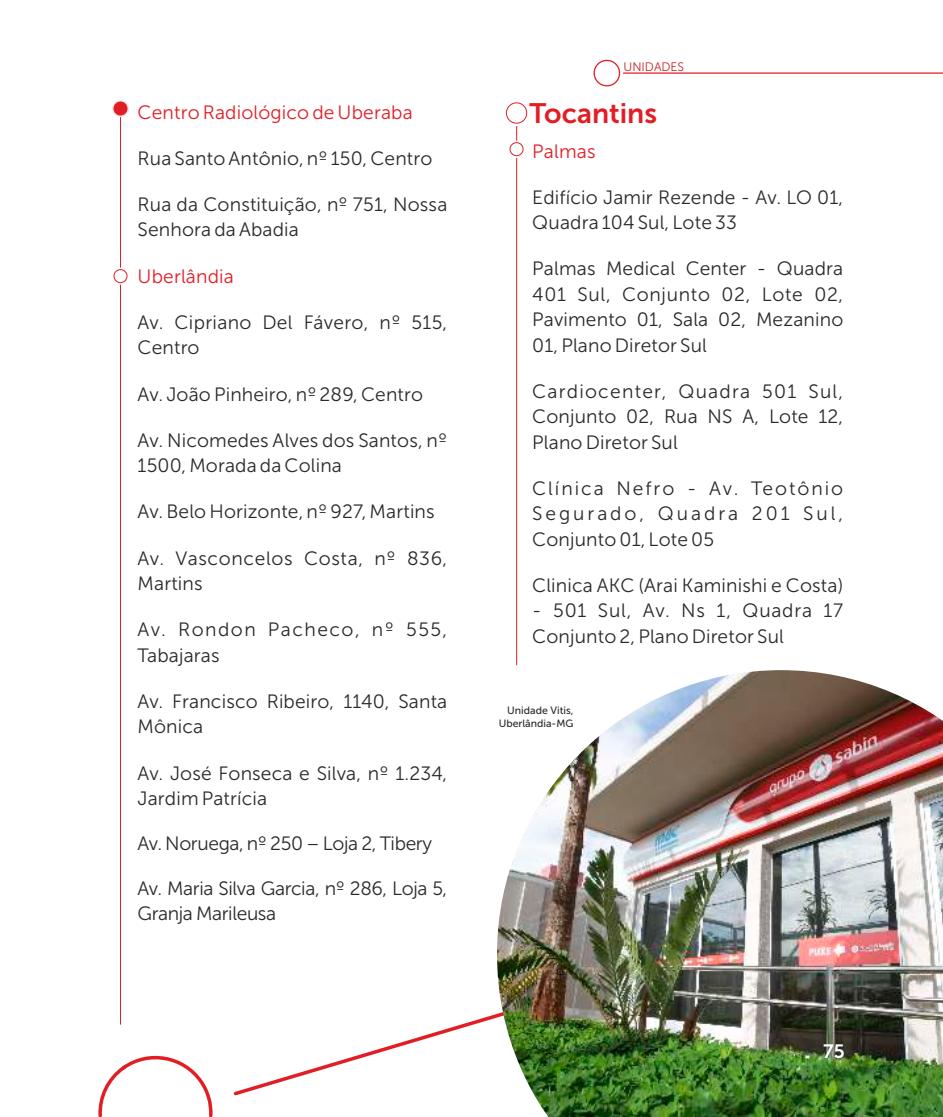
<style>
.page{position:relative;width:943px;height:1117px;background:#fff}
.page>*{position:absolute;margin:0;border:0;box-sizing:border-box;transform-origin:0 0}
.t1{font:28px "Museo Sans 700";color:#e21e25}
.t2{font:19.25px/25.4px "Museo Sans 300";letter-spacing:.01em;color:#2a2a29}
.t3{font:19.25px/25px "Museo Sans 300";letter-spacing:-.02em;color:#2a2a29}
.t4{font:19.25px "Museo Sans 300";letter-spacing:.01em;color:#e21e25}
.t5{font:19.25px/25.4px "Museo Sans 300";letter-spacing:.035em;color:#2a2a29}
.t6{font:19.25px/25.4px "Museo Sans 300";letter-spacing:.075em;color:#2a2a29}
.t7{font:19.25px "Museo Sans 700";color:#fefefe}
.t8{font:12.25px "Museo Sans 300";color:#c62021}
.t9{font:10.5px/12.6px "Museo Sans 500";color:#2a2a29;text-align:right}
</style>
<div class="page">
<svg style="left:98px;top:1055px;width:115px;height:61px"></svg>
<svg style="left:233px;top:1014px;width:264px;height:82px"></svg>
<img style="left:497px;top:670px;width:446px;height:446px">
<hr style="left:120px;top:108px;width:1px;height:916px;background:#e21e25">
<svg style="left:112px;top:100px;width:17px;height:17px"></svg>
<div style="left:113px;top:101px;width:14px;height:14px;background:#e21e25;border:1px solid #e21e25;border-radius:50%"></div>
<hr style="left:516px;top:108px;width:1px;height:557px;background:#e21e25">
<svg style="left:112px;top:267px;width:17px;height:17px"></svg>
<div style="left:113px;top:269px;width:14px;height:14px;border:1px solid #e21e25;border-radius:50%"></div>
<div style="left:503px;top:100px;width:26px;height:26px;background:#fff;border:1px solid #fff;border-radius:50%"></div>
<div style="left:506px;top:102px;width:21px;height:22px;border:1px solid #e21e25;border-radius:50%"></div>
<svg style="left:508px;top:140px;width:17px;height:18px"></svg>
<div style="left:509px;top:142px;width:14px;height:14px;border:1px solid #e21e25;border-radius:50%"></div>
<svg style="left:593px;top:59px;width:28px;height:28px"></svg>
<hr style="left:623px;top:72px;width:320px;height:2px;background:#e21e25">
<p class="t4" style="left:138px;top:104px;width:276px">Centro Radiológico de Uberaba</p>
<p class="t2" style="left:138px;top:147px;width:296px">Rua Santo Antônio, nº 150, Centro</p>
<p class="t2" style="left:138px;top:193px;width:311px">Rua da Constituição, nº 751, Nossa<br>Senhora da Abadia</p>
<p class="t4" style="left:138px;top:268px;width:98px">Uberlândia</p>
<p class="t2" style="left:138px;top:311px;width:311px">Av. Cipriano Del Fávero, nº 515,<br>Centro</p>
<p class="t2" style="left:138px;top:383px;width:287px">Av. João Pinheiro, nº 289, Centro</p>
<p class="t2" style="left:138px;top:429px;width:311px">Av. Nicomedes Alves dos Santos, nº<br>1500, Morada da Colina</p>
<p class="t2" style="left:138px;top:500px;width:299px">Av. Belo Horizonte, nº 927, Martins</p>
<p class="t5" style="left:138px;top:547px;width:311px">Av. Vasconcelos Costa, nº 836,<br>Martins</p>
<p class="t6" style="left:138px;top:618px;width:311px">Av. Rondon Pacheco, nº 555,<br>Tabajaras</p>
<p class="t2" style="left:137px;top:690px;width:311px">Av. Francisco Ribeiro, 1140, Santa<br>Mônica</p>
<p class="t2" style="left:137px;top:762px;width:311px">Av. José Fonseca e Silva, nº 1.234,<br>Jardim Patrícia</p>
<p class="t3" style="left:137px;top:832px;width:296px">Av. Noruega, nº 250 – Loja 2, Tibery</p>
<p class="t3" style="left:137px;top:877px;width:311px">Av. Maria Silva Garcia, nº 286, Loja 5,<br>Granja Marileusa</p>
<p class="t8" style="left:623px;top:62px;width:62px">UNIDADES</p>
<h1 class="t1" style="left:529px;top:102px;width:129px">Tocantins</h1>
<p class="t4" style="left:532px;top:143px;width:65px">Palmas</p>
<p class="t2" style="left:532px;top:186px;width:312px">Edifício Jamir Rezende - Av. LO 01,<br>Quadra 104 Sul, Lote 33</p>
<p class="t2" style="left:532px;top:258px;width:312px;text-align:justify">Palmas Medical Center - Quadra 401 Sul, Conjunto 02, Lote 02, Pavimento 01, Sala 02, Mezanino 01, Plano Diretor Sul</p>
<p class="t2" style="left:532px;top:380px;width:312px;text-align:justify">Cardiocenter, Quadra 501 Sul, Conjunto 02, Rua NS A, Lote 12, Plano Diretor Sul</p>
<p class="t2" style="left:532px;top:477px;width:312px;text-align:justify">Clínica Nefro - Av. Teotônio Segurado, Quadra 201 Sul, Conjunto 01, Lote 05</p>
<p class="t2" style="left:532px;top:574px;width:312px">Clinica AKC (Arai Kaminishi e Costa)</p>
<p class="t2" style="left:532px;top:599px;width:312px">- 501 Sul, Av. Ns 1, Quadra 17<br>Conjunto 2, Plano Diretor Sul</p>
<p class="t9" style="left:499px;top:705px;width:76px">Unidade Vitis,<br>Uberlândia-MG</p>
<p class="t7" style="left:823px;top:1043px;width:23px">75</p>
</div>
